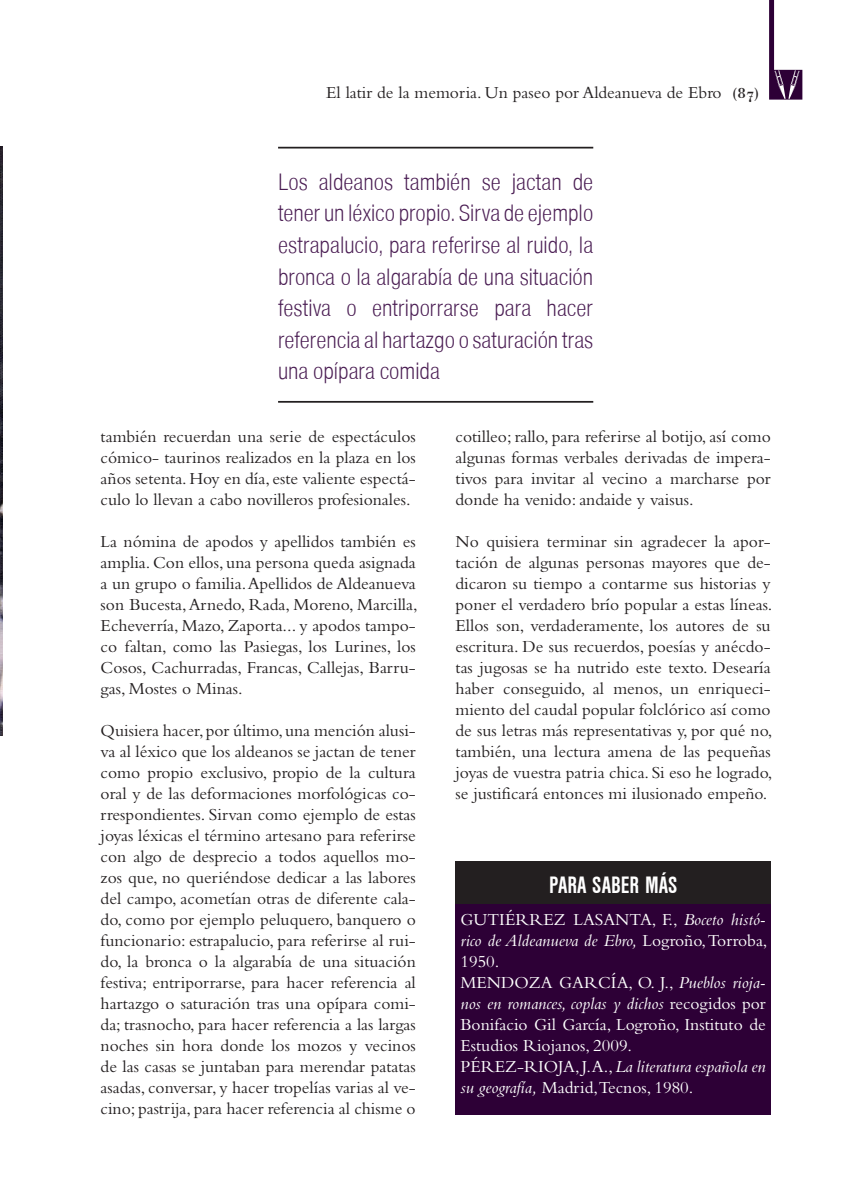
<style>
.page{position:relative;width:846px;height:1190px;background:#fff}
.page>*{position:absolute;margin:0;border:0;box-sizing:border-box;transform-origin:0 0}
.t1{font:24.5px/31.5px "Nimbus San D Ligh Cond";color:#4a1d53;text-align:justify}
.t2{font:700 condensed 24.5px "Nimbus San D";color:#fff}
.t3{font:17.5px/21px "Bembo";color:#231f20;text-align:justify}
.t4{font:17.5px/21px "Bembo";color:#fff}
.s1{font-family:"Katrina";font-size:15.75px}
.s2{font-style:italic}
</style>
<div class="page">
<div style="left:455px;top:861px;width:315px;height:42px;background:#231f20"></div>
<div style="left:455px;top:903px;width:315px;height:210px;background:#2d0036"></div>
<svg style="left:769px;top:0;width:33px;height:100px"></svg>
<hr style="left:278px;top:147px;width:315px;height:1px;background:#231f20">
<hr style="left:278px;top:401px;width:315px;height:1px;background:#231f20">
<img style="left:0;top:147px;width:3px;height:588px">
<p class="t3" style="left:326px;top:82px;width:434px">El latir de la memoria. Un paseo por Aldeanueva de Ebro <span class="s1">(87)</span></p>
<p class="t1" style="left:278px;top:166px;width:317px">Los aldeanos también se jactan de tener un léxico propio. Sirva de ejemplo estrapalucio, para referirse al ruido, la bronca o la algarabía de una situación festiva o entriporrarse para hacer referencia al hartazgo o saturación tras una opípara comida</p>
<p class="t3" style="left:101px;top:425px;width:317px">también recuerdan una serie de espectáculos cómico- taurinos realizados en la plaza en los años setenta. Hoy en día, este valiente espectá&shy;culo lo llevan a cabo novilleros profesionales.</p>
<p class="t3" style="left:101px;top:530px;width:318px">La nómina de apodos y apellidos también es amplia. Con ellos, una persona queda asignada a un grupo o familia. Apellidos de Aldeanueva son Bucesta, Arnedo, Rada, Moreno, Marcilla, Echeverría, Mazo, Zaporta... y apodos tampo&shy;co faltan, como las Pasiegas, los Lurines, los Cosos, Cachurradas, Francas, Callejas, Barru&shy;gas, Mostes o Minas.</p>
<p class="t3" style="left:101px;top:719px;width:317px">Quisiera hacer, por último, una mención alusi&shy;va al léxico que los aldeanos se jactan de tener como propio exclusivo, propio de la cultura oral y de las deformaciones morfológicas co&shy;rrespondientes. Sirvan como ejemplo de estas joyas léxicas el término artesano para referirse con algo de desprecio a todos aquellos mo&shy;zos que, no queriéndose dedicar a las labores del campo, acometían otras de diferente cala&shy;do, como por ejemplo peluquero, banquero o funcionario: estrapalucio, para referirse al rui&shy;do, la bronca o la algarabía de una situación festiva; entriporrarse, para hacer referencia al hartazgo o saturación tras una opípara comi&shy;da; trasnocho, para hacer referencia a las largas noches sin hora donde los mozos y vecinos de las casas se juntaban para merendar patatas asadas, conversar, y hacer tropelías varias al ve&shy;cino; pastrija, para hacer referencia al chisme o</p>
<p class="t3" style="left:455px;top:425px;width:317px">cotilleo; rallo, para referirse al botijo, así como algunas formas verbales derivadas de impera&shy;tivos para invitar al vecino a marcharse por donde ha venido: andaide y vaisus.</p>
<p class="t3" style="left:455px;top:530px;width:318px">No quisiera terminar sin agradecer la apor&shy;tación de algunas personas mayores que de&shy;dicaron su tiempo a contarme sus historias y poner el verdadero brío popular a estas líneas.<br>Ellos son, verdaderamente, los autores de su escritura. De sus recuerdos, poesías y anécdo&shy;tas jugosas se ha nutrido este texto. Desearía haber conseguido, al menos, un enriqueci&shy;miento del caudal popular folclórico así como de sus letras más representativas y, por qué no, también, una lectura amena de las pequeñas joyas de vuestra patria chica. Si eso he logrado, se justificará entonces mi ilusionado empeño.</p>
<h1 class="t2" style="left:549px;top:871px;width:130px">PARA SABER MÁS</h1>
<p class="t4" style="left:460px;top:908px;width:308px">GUTIÉRREZ LASANTA, F., <span class="s2">Boceto histó&shy;rico de Aldeanueva de Ebro,</span> Logroño, Torroba, 1950.<br>MENDOZA GARCÍA, O. J., <span class="s2">Pueblos rioja&shy;nos en romances, coplas y dichos</span> recogidos por Bonifacio Gil García, Logroño, Instituto de Estudios Riojanos, 2009.<br>PÉREZ-RIOJA, J.A., <span class="s2">La literatura española en su geografía,</span> Madrid,Tecnos, 1980.</p>
</div>
